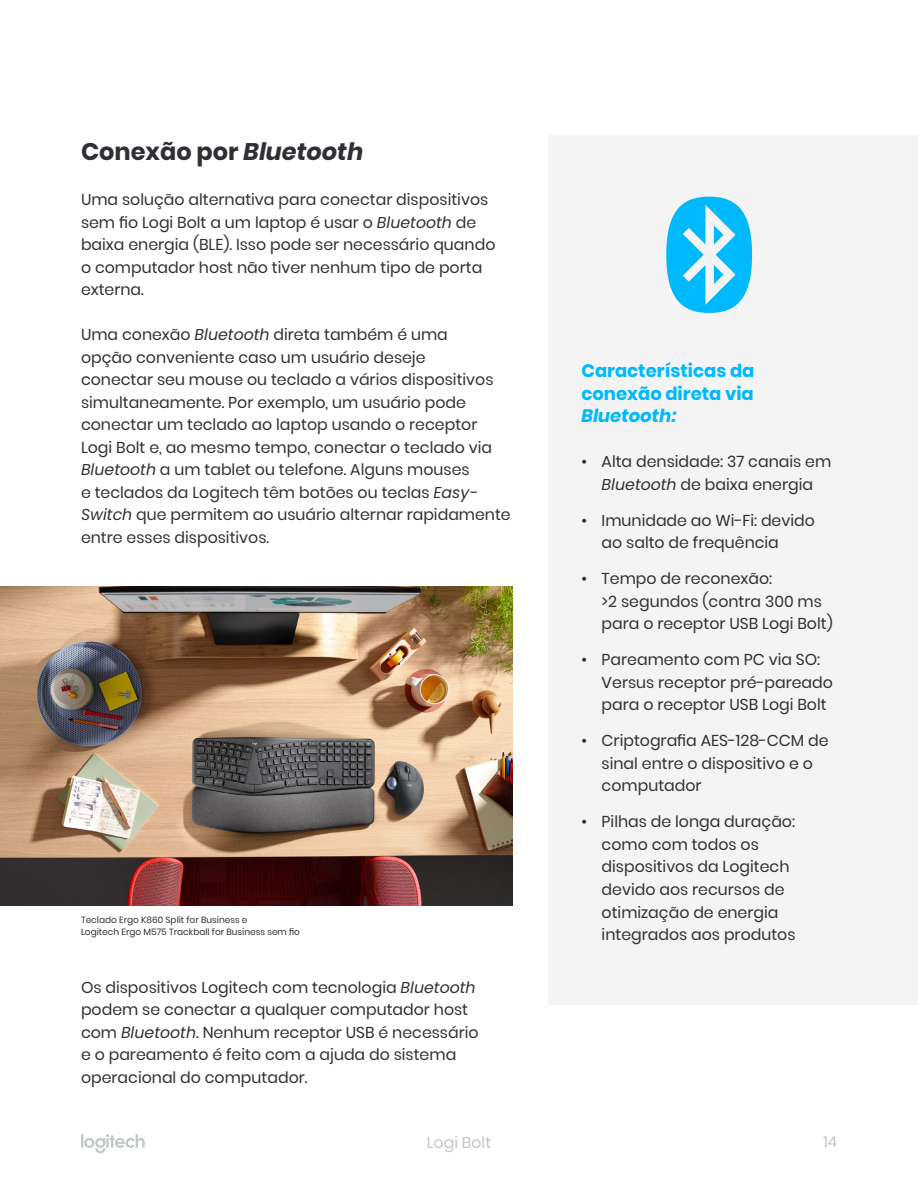
<style>
.page{position:relative;width:918px;height:1188px;background:#fff}
.page>*{position:absolute;margin:0;border:0;box-sizing:border-box;transform-origin:0 0}
.t1{font:700 24px "Poppins";color:#2e3033}
.t2{font:700 18px/22.5px "Poppins";color:#00b8fc}
.t3{font:italic 700 18px "Poppins";color:#00b8fc}
.t4{font:15.75px/22.5px "Poppins";color:#2e3033}
.t5{font:15.75px "Poppins";color:#c2c7c7}
.t6{font:15px "Poppins";color:#c2c7c7}
.t7{font:9px/12px "Poppins";color:#2e3033}
.s1{font-style:italic}
</style>
<div class="page">
<svg style="left:81px;top:1134px;width:65px;height:19px"></svg>
<div style="left:548px;top:135px;width:370px;height:870px;background:#f4f4f4"></div>
<img style="left:0;top:586px;width:513px;height:319px">
<svg style="left:666px;top:197px;width:86px;height:116px"></svg>
<h1 class="t1" style="left:81px;top:138px;width:284px">Conexão por <span class="s1">Bluetooth</span></h1>
<p class="t4" style="left:81px;top:189px;width:416px">Uma solução alternativa para conectar dispositivos sem fio Logi Bolt a um laptop é usar o <span class="s1">Bluetooth</span> de baixa energia (BLE). Isso pode ser necessário quando o computador host não tiver nenhum tipo de porta externa.</p>
<p class="t4" style="left:81px;top:324px;width:431px">Uma conexão <span class="s1">Bluetooth</span> direta também é uma<br>opção conveniente caso um usuário deseje<br>conectar seu mouse ou teclado a vários dispositivos simultaneamente. Por exemplo, um usuário pode conectar um teclado ao laptop usando o receptor Logi Bolt e, ao mesmo tempo, conectar o teclado via <span class="s1">Bluetooth</span> a um tablet ou telefone. Alguns mouses<br>e teclados da Logitech têm botões ou teclas <span class="s1">Easy-Switch</span> que permitem ao usuário alternar rapidamente entre esses dispositivos.</p>
<p class="t7" style="left:81px;top:914px;width:221px">Teclado Ergo K860 Split for Business e<br>Logitech Ergo M575 Trackball for Business sem fio</p>
<p class="t4" style="left:81px;top:976px;width:399px">Os dispositivos Logitech com tecnologia <span class="s1">Bluetooth </span>podem se conectar a qualquer computador host com <span class="s1">Bluetooth</span>. Nenhum receptor USB é necessário e o pareamento é feito com a ajuda do sistema operacional do computador.</p>
<p class="t2" style="left:581px;top:360px;width:175px">Características da conexão direta via</p>
<p class="t3" style="left:581px;top:406px;width:97px">Bluetooth:</p>
<p class="t4" style="left:581px;top:451px;width:251px;text-align:center">• Alta densidade: 37 canais em<br><span class="s1">Bluetooth</span> de baixa energia</p>
<p class="t4" style="left:602px;top:509px;width:215px;text-indent:-20px">• Imunidade ao Wi‑Fi: devido ao salto de frequência</p>
<p class="t4" style="left:602px;top:568px;width:233px;text-indent:-20px">• Tempo de reconexão:<br>&gt;2 segundos (contra 300 ms para o receptor USB Logi Bolt)</p>
<p class="t4" style="left:602px;top:649px;width:233px;text-indent:-20px">• Pareamento com PC via SO:<br>Versus receptor pré-pareado para o receptor USB Logi Bolt</p>
<p class="t4" style="left:602px;top:730px;width:229px;text-indent:-20px">• Criptografia AES-128-CCM de sinal entre o dispositivo e o computador</p>
<p class="t4" style="left:602px;top:811px;width:195px;text-indent:-20px">• Pilhas de longa duração: como com todos os dispositivos da Logitech devido aos recursos de otimização de energia integrados aos produtos</p>
<p class="t5" style="left:427px;top:1134px;width:66px">Logi Bolt</p>
<p class="t6" style="left:823px;top:1134px;width:15px">14</p>
</div>
